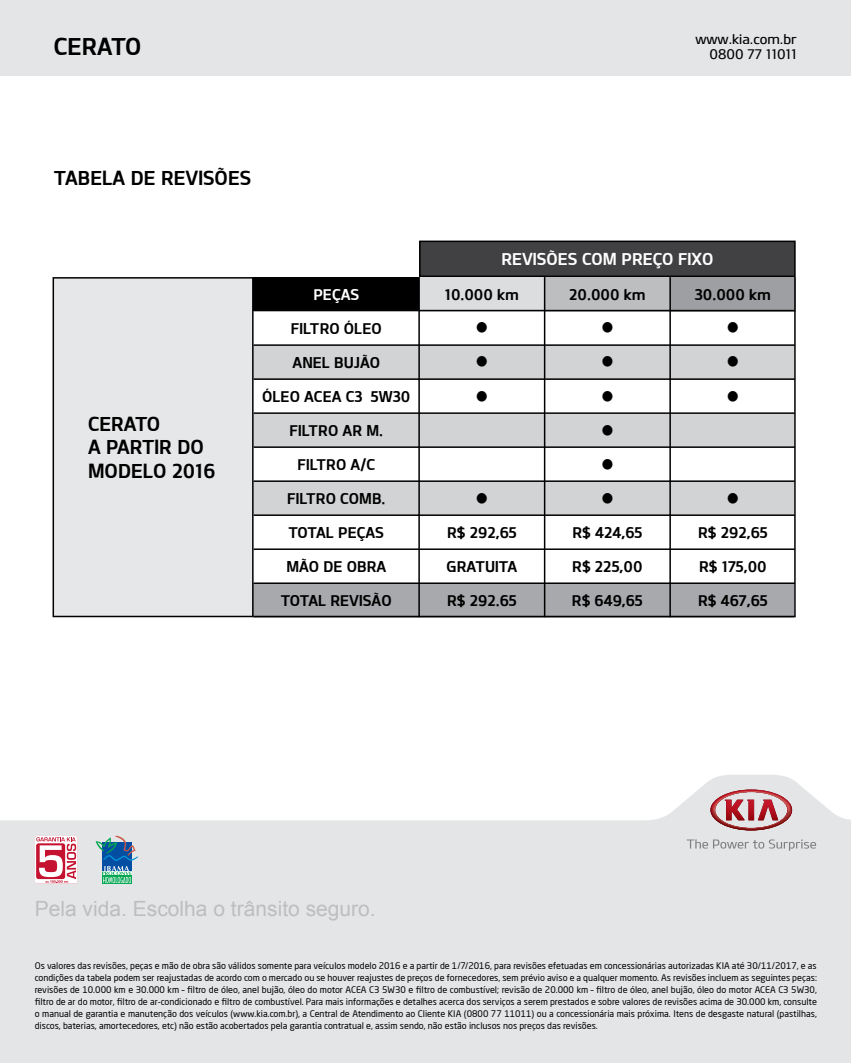
<style>
.page{position:relative;width:851px;height:1063px;background:#fff}
.page>*{position:absolute;margin:0;border:0;box-sizing:border-box;transform-origin:0 0}
.t1{font:45px "KIAB";color:#000}
.t2{font:23.55px "KIAB";color:#000}
.t3{font:21px "Arial";color:#bcbec0}
.t4{font:19.5px/23.4px "KIAB";color:#000}
.t5{font:16.5px "KIAB";color:#fff}
.t6{font:15px "KIAB";color:#000}
.t7{font:15px "KIAB";color:#fff}
.t8{font:13.5px/15px "KIAM";color:#000;text-align:right}
.t9{font:9px/12px "Neo Sans Pro";color:#000;text-align:justify}
</style>
<div class="page">
<div style="left:0;top:0;width:850px;height:75px;background:#e4e5e6"></div>
<svg style="left:0;top:775px;width:850px;height:288px;background:#e7e8e9"></svg>
<svg style="left:710px;top:790px;width:82px;height:40px;background:#cb969a"></svg>
<svg style="left:686px;top:839px;width:130px;height:12px;background:#cecfd0"></svg>
<div style="left:102px;top:876px;width:30px;height:8px;background:#00a651"></div>
<svg style="left:96px;top:836px;width:42px;height:47px;background:#6ea2b5"></svg>
<svg style="left:35px;top:836px;width:43px;height:48px"></svg>
<div style="left:253px;top:413px;width:541px;height:34px;background:#d1d3d4"></div>
<div style="left:253px;top:481px;width:541px;height:34px;background:#d1d3d4"></div>
<div style="left:253px;top:583px;width:541px;height:34px;background:#a7a9ac"></div>
<div style="left:253px;top:277px;width:166px;height:34px;background:#000"></div>
<div style="left:253px;top:345px;width:541px;height:34px;background:#d1d3d4"></div>
<div style="left:53px;top:278px;width:200px;height:338px;background:#e6e7e8"></div>
<div style="left:53px;top:277px;width:200px;height:340px;border:2px solid #000"></div>
<div style="left:420px;top:241px;width:374px;height:35px;background:#414042"></div>
<div style="left:419px;top:241px;width:376px;height:36px;border:2px solid #000"></div>
<div style="left:419px;top:277px;width:125px;height:34px;background:#dcddde"></div>
<div style="left:544px;top:277px;width:126px;height:34px;background:#bcbec0"></div>
<div style="left:670px;top:277px;width:125px;height:34px;background:#9d9fa2"></div>
<hr style="left:418px;top:277px;width:2px;height:340px;background:#000">
<hr style="left:544px;top:277px;width:1px;height:340px;background:#000">
<hr style="left:669px;top:277px;width:1px;height:340px;background:#000">
<hr style="left:794px;top:277px;width:1px;height:340px;background:#000">
<hr style="left:253px;top:310px;width:541px;height:1px;background:#000">
<hr style="left:253px;top:344px;width:541px;height:2px;background:#000">
<hr style="left:253px;top:378px;width:541px;height:2px;background:#000">
<hr style="left:253px;top:412px;width:541px;height:2px;background:#000">
<hr style="left:253px;top:446px;width:541px;height:2px;background:#000">
<hr style="left:253px;top:480px;width:541px;height:2px;background:#000">
<hr style="left:253px;top:514px;width:541px;height:2px;background:#000">
<hr style="left:253px;top:548px;width:541px;height:2px;background:#000">
<hr style="left:253px;top:582px;width:541px;height:2px;background:#000">
<hr style="left:253px;top:616px;width:542px;height:1px;background:#000">
<h2 class="t2" style="left:54px;top:32px;width:89px">CERATO</h2>
<h3 class="t8" style="left:695px;top:31px;width:103px">www.kia.com.br<br>0800 77 11011</h3>
<h3 class="t4" style="left:54px;top:166px;width:199px">TABELA DE REVISÕES</h3>
<h3 class="t4" style="left:88px;top:412px;width:129px">CERATO<br>A PARTIR DO<br>MODELO 2016</h3>
<h3 class="t5" style="left:501px;top:249px;width:213px">REVISÕES COM PREÇO FIXO</h3>
<h3 class="t6" style="left:444px;top:285px;width:76px">10.000 km</h3>
<h3 class="t6" style="left:569px;top:285px;width:78px">20.000 km</h3>
<h3 class="t6" style="left:694px;top:285px;width:78px">30.000 km</h3>
<h3 class="t7" style="left:313px;top:285px;width:47px">PEÇAS</h3>
<h3 class="t6" style="left:291px;top:319px;width:92px">FILTRO ÓLEO</h3>
<h1 class="t1" style="left:461px;top:297px;width:168px">• •</h1>
<h1 class="t1" style="left:712px;top:297px;width:43px">•</h1>
<h3 class="t6" style="left:292px;top:353px;width:89px">ANEL BUJÃO</h3>
<h1 class="t1" style="left:461px;top:331px;width:168px">• •</h1>
<h1 class="t1" style="left:712px;top:331px;width:43px">•</h1>
<h3 class="t6" style="left:262px;top:387px;width:150px">ÓLEO ACEA C3 5W30</h3>
<h1 class="t1" style="left:461px;top:365px;width:168px">• •</h1>
<h1 class="t1" style="left:712px;top:365px;width:43px">•</h1>
<h3 class="t6" style="left:289px;top:421px;width:95px">FILTRO AR M.</h3>
<h1 class="t1" style="left:586px;top:399px;width:43px">•</h1>
<h3 class="t6" style="left:297px;top:455px;width:79px">FILTRO A/C</h3>
<h1 class="t1" style="left:586px;top:433px;width:43px">•</h1>
<h3 class="t6" style="left:287px;top:489px;width:100px">FILTRO COMB.</h3>
<h1 class="t1" style="left:461px;top:467px;width:168px">• •</h1>
<h1 class="t1" style="left:712px;top:467px;width:43px">•</h1>
<h3 class="t6" style="left:288px;top:523px;width:97px">TOTAL PEÇAS</h3>
<h3 class="t6" style="left:447px;top:523px;width:71px">R$ 292,65</h3>
<h3 class="t6" style="left:572px;top:523px;width:71px">R$ 424,65</h3>
<h3 class="t6" style="left:698px;top:523px;width:71px">R$ 292,65</h3>
<h3 class="t6" style="left:286px;top:557px;width:101px">MÃO DE OBRA</h3>
<h3 class="t6" style="left:446px;top:557px;width:72px">GRATUITA</h3>
<h3 class="t6" style="left:572px;top:557px;width:72px">R$ 225,00</h3>
<h3 class="t6" style="left:699px;top:557px;width:69px">R$ 175,00</h3>
<h3 class="t6" style="left:281px;top:591px;width:112px">TOTAL REVISÃO</h3>
<h3 class="t6" style="left:447px;top:591px;width:71px">R$ 292.65</h3>
<h3 class="t6" style="left:572px;top:591px;width:72px">R$ 649,65</h3>
<h3 class="t6" style="left:698px;top:591px;width:71px">R$ 467,65</h3>
<h3 class="t3" style="left:35px;top:895px;width:342px">Pela vida. Escolha o trânsito seguro.</h3>
<p class="t9" style="left:35px;top:960px;width:783px">Os valores das revisões, peças e mão de obra são válidos somente para veículos modelo 2016 e a partir de 1/7/2016, para revisões efetuadas em concessionárias autorizadas KIA até 30/11/2017, e as condições da tabela podem ser reajustadas de acordo com o mercado ou se houver reajustes de preços de fornecedores, sem prévio aviso e a qualquer momento. As revisões incluem as seguintes peças: revisões de 10.000 km e 30.000 km – filtro de óleo, anel bujão, óleo do motor ACEA C3 5W30 e filtro de combustível; revisão de 20.000 km – filtro de óleo, anel bujão, óleo do motor ACEA C3 5W30, filtro de ar do motor, filtro de ar-condicionado e filtro de combustível. Para mais informações e detalhes acerca dos serviços a serem prestados e sobre valores de revisões acima de 30.000 km, consulte o manual de garantia e manutenção dos veículos (www.kia.com.br), a Central de Atendimento ao Cliente KIA (0800 77 11011) ou a concessionária mais próxima. Itens de desgaste natural (pastilhas, discos, baterias, amortecedores, etc) não estão acobertados pela garantia contratual e, assim sendo, não estão inclusos nos preços das revisões.</p>
</div>
